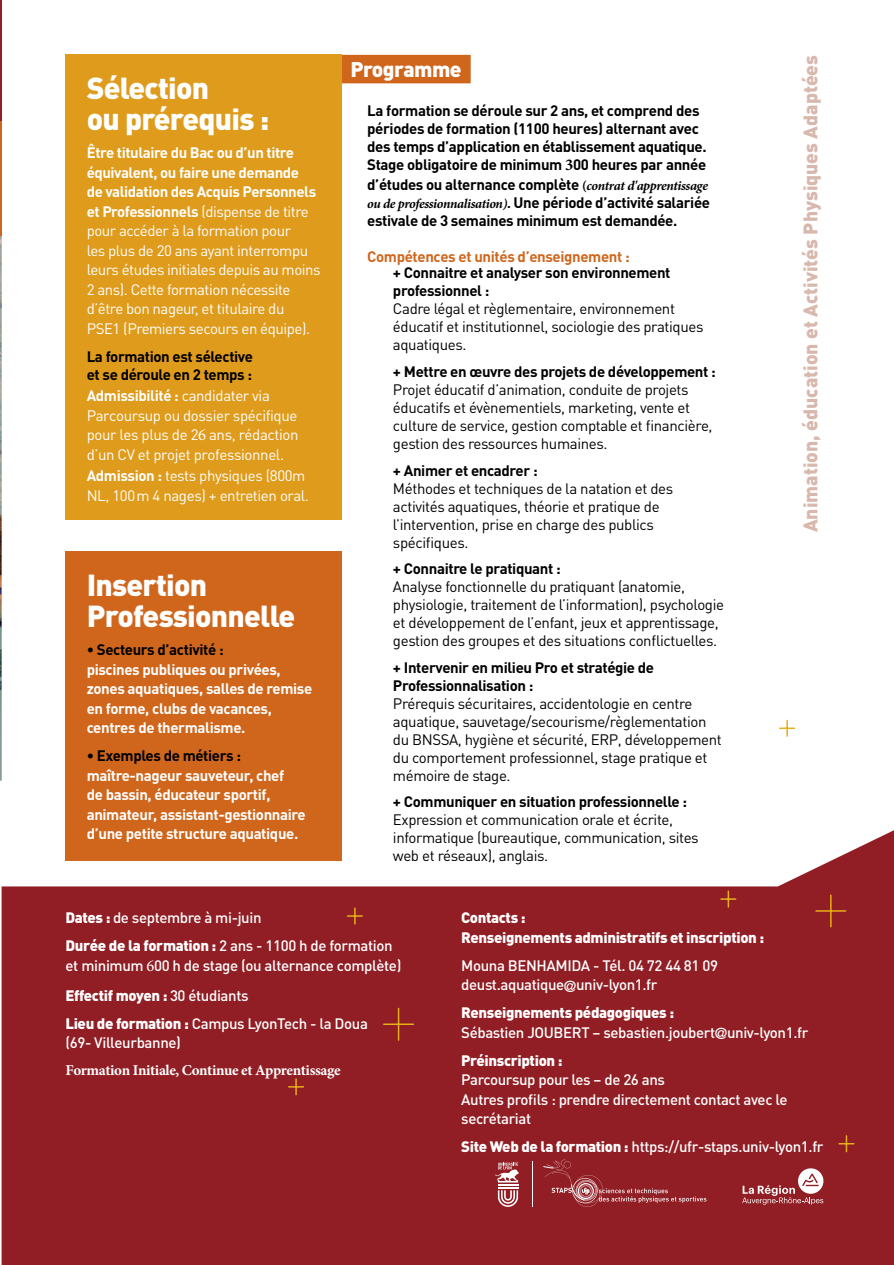
<style>
.page{position:relative;width:894px;height:1265px;background:#fff}
.page>*{position:absolute;margin:0;border:0;box-sizing:border-box;transform-origin:0 0}
.t1{font:900 30px/31.5px "DIN Pro";letter-spacing:-.025em;color:#fff}
.t2{font:900 21px "DIN Pro";letter-spacing:-.025em;color:#fff}
.t3{font:900 19.35px "DIN Pro";color:#d8b8ac}
.t4{font:15px/18px "DIN Pro";letter-spacing:-.025em;color:#000}
.t5{font:700 15px/18px "DIN Pro";letter-spacing:-.025em;color:#000}
.t6{font:15px/19.5px "DIN Pro";letter-spacing:-.03em;color:#fff}
.t7{font:500 15px/19.5px "DIN Pro";letter-spacing:-.025em;color:#fff}
.t8{font:700 15px/19.5px "DIN Pro";letter-spacing:-.025em;color:#fff}
.t9{font:900 15px/19.5px "DIN Pro";letter-spacing:-.025em;color:#fff}
.t10{font:700 15px "Minion Pro";letter-spacing:-.025em;color:#fff}
.t11{font:700 15px "DIN Pro";letter-spacing:-.025em;color:#d0661c}
.s1{font-weight:700}
.s2{font-family:"Minion Pro";font-size:16.5px}
.s3{font-family:"Minion Pro";font-size:13.5px}
.s4{font-family:"Minion Pro";font-style:italic;font-size:13.5px}
.s5{font-size:13.5px}
.s6{font-weight:900}
.s7{font-family:"Minion Pro";font-weight:400;font-size:16.5px}
.s8{font-family:"DIN Alternate";font-weight:700;font-size:15.75px}
</style>
<div class="page">
<hr style="left:0;top:0;width:2px;height:233px;background:#901e24">
<img style="left:0;top:235px;width:2px;height:545px">
<div style="left:65px;top:551px;width:277px;height:309px;background:#d0661c"></div>
<svg style="left:2px;top:830px;width:891px;height:434px;background:#9c363a"></svg>
<hr style="left:829px;top:894px;width:2px;height:32px;background:#e7af19">
<hr style="left:815px;top:910px;width:30px;height:1px;background:#e7af19">
<svg style="left:779px;top:720px;width:15px;height:16px"></svg>
<svg style="left:720px;top:891px;width:15px;height:15px"></svg>
<svg style="left:838px;top:1135px;width:15px;height:16px"></svg>
<hr style="left:397px;top:1008px;width:2px;height:31px;background:#e7af19">
<hr style="left:383px;top:1023px;width:30px;height:1px;background:#e7af19">
<svg style="left:347px;top:907px;width:15px;height:16px"></svg>
<svg style="left:288px;top:1078px;width:15px;height:16px"></svg>
<svg style="left:406px;top:1264px;width:15px;height:1px"></svg>
<hr style="left:0;top:121px;width:2px;height:114px;background:#d0661c">
<div style="left:342px;top:55px;width:128px;height:28px;background:#d0661c"></div>
<div style="left:65px;top:55px;width:277px;height:464px;background:#df9b1b"></div>
<svg style="left:742px;top:1167px;width:81px;height:37px;background:#ac575b"></svg>
<svg style="left:543px;top:1159px;width:163px;height:47px;background:#982f35"></svg>
<hr style="left:532px;top:1161px;width:1px;height:45px;background:#fff">
<svg style="left:497px;top:1189px;width:21px;height:17px"></svg>
<hr style="left:497px;top:1186px;width:21px;height:2px;background:#fff">
<hr style="left:497px;top:1183px;width:21px;height:2px;background:#fff">
<svg style="left:495px;top:1161px;width:23px;height:21px"></svg>
<h1 class="t1" style="left:87px;top:71px;width:184px">Sélection<br>ou prérequis :</h1>
<p class="t6" style="left:87px;top:142px;width:235px"><span class="s1">Être titulaire du Bac ou d’un titre équivalent, ou faire une demande<br>de validation des Acquis Personnels et Professionnels</span> (dispense de titre pour accéder à la formation pour<br>les plus de 20 ans ayant interrompu leurs études initiales depuis au moins 2 ans). Cette formation nécessite d’être bon nageur, et titulaire du PSE1 (Premiers secours en équipe).</p>
<p class="t5" style="left:87px;top:347px;width:168px">La formation est sélective et se déroule en 2 temps :</p>
<p class="t6" style="left:87px;top:385px;width:224px;line-height:20px"><span class="s1">Admissibilité :</span> candidater via Parcoursup ou dossier spécifique pour les plus de 2<span class="s2">6</span> ans, rédaction d’un CV et projet professionnel.<br><span class="s1">Admission :</span> tests physiques (800m NL, 100m 4 nages) + entretien oral.</p>
<h1 class="t1" style="left:87px;top:567px;width:210px">Insertion<br>Professionnelle</h1>
<p class="t5" style="left:87px;top:640px;width:138px">• Secteurs d’activité :</p>
<p class="t8" style="left:87px;top:658px;width:227px">piscines publiques ou privées, zones aquatiques, salles de remise en forme, clubs de vacances, centres de thermalisme.</p>
<p class="t5" style="left:87px;top:746px;width:156px">• Exemples de métiers :</p>
<p class="t8" style="left:87px;top:764px;width:220px">maître-nageur sauveteur, chef<br>de bassin, éducateur sportif, animateur, assistant-gestionnaire d’une petite structure aquatique.</p>
<h2 class="t2" style="left:350px;top:55px;width:113px">Programme</h2>
<p class="t5" style="left:367px;top:101px;width:341px">La formation se déroule sur 2 ans, et comprend des périodes de formation (1100 heures) alternant avec des temps d’application en établissement aquatique.<br>Stage obligatoire de minimum <span class="s2">3</span>00 heures par année</p>
<p class="t5" style="left:367px;top:175px;width:344px">d’études ou alternance complète <span class="s3">(</span><span class="s4">contrat d'apprentissage ou de professionnalisation)</span><span class="s5">.</span> Une période d’activité salariée estivale de 3 semaines minimum est demandée.</p>
<p class="t11" style="left:367px;top:246px;width:264px">Compétences et unités d’enseignement :</p>
<p class="t5" style="left:393px;top:263px;width:279px">+ Connaitre et analyser son environnement professionnel :</p>
<p class="t4" style="left:393px;top:299px;width:312px">Cadre légal et règlementaire, environnement éducatif et institutionnel, sociologie des pratiques aquatiques.</p>
<p class="t5" style="left:393px;top:362px;width:324px">+ Mettre en œuvre des projets de développement :</p>
<p class="t4" style="left:393px;top:380px;width:321px">Projet éducatif d’animation, conduite de projets éducatifs et évènementiels, marketing, vente et culture de service, gestion comptable et financière, gestion des ressources humaines.</p>
<p class="t5" style="left:393px;top:460px;width:146px">+ Animer et encadrer :</p>
<p class="t4" style="left:393px;top:478px;width:282px">Méthodes et techniques de la natation et des activités aquatiques, théorie et pratique de l’intervention, prise en charge des publics spécifiques.</p>
<p class="t5" style="left:393px;top:559px;width:169px">+ Connaitre le pratiquant :</p>
<p class="t4" style="left:393px;top:577px;width:332px">Analyse fonctionnelle du pratiquant (anatomie, physiologie, traitement de l’information), psychologie et développement de l’enfant, jeux et apprentissage, gestion des groupes et des situations conflictuelles.</p>
<p class="t5" style="left:393px;top:657px;width:263px">+ Intervenir en milieu Pro et stratégie de<br>Professionnalisation :</p>
<p class="t4" style="left:393px;top:693px;width:330px">Prérequis sécuritaires, accidentologie en centre aquatique, sauvetage/secourisme/règlementation du BNSSA, hygiène et sécurité, ERP, développement du comportement professionnel, stage pratique et mémoire de stage.</p>
<p class="t5" style="left:393px;top:792px;width:295px">+ Communiquer en situation professionnelle :</p>
<p class="t4" style="left:393px;top:810px;width:307px">Expression et communication orale et écrite, informatique (bureautique, communication, sites web et réseaux), anglais.</p>
<p class="t3" style="left:797px;top:532px;width:478px;rotate:-90deg">Animation, éducation et Activités Physiques Adaptées</p>
<p class="t7" style="left:65px;top:902px;width:329px;line-height:28px"><span class="s6">Dates :</span> de septembre à mi-juin<br><span class="s6">Durée de la formation :</span> 2 ans - 1100 h de formation</p>
<p class="t7" style="left:65px;top:949px;width:337px;line-height:30px">et minimum <span class="s7">6</span>00 h de stage (ou alternance complète)<br><span class="s6">Effectif moyen :</span> 30 étudiants</p>
<p class="t7" style="left:65px;top:1012px;width:304px"><span class="s6">Lieu de formation :</span> Campus LyonTech - la Doua (69- Villeurbanne)</p>
<p class="t10" style="left:65px;top:1059px;width:276px">Formation Initiale, Continue et Apprentissage</p>
<p class="t9" style="left:461px;top:907px;width:304px">Contacts :<br>Renseignements administratifs et inscription :</p>
<p class="t7" style="left:461px;top:954px;width:258px">Mouna BENHAMIDA - Tél. 04 72 44 81 09 deust.aquatique<span class="s8">@</span>univ-lyon1.fr</p>
<p class="t7" style="left:461px;top:1002px;width:348px"><span class="s6">Renseignements pédagogiques :<br></span>Sébastien JOUBERT – sebastien.joubert<span class="s8">@</span>univ-lyon1.fr</p>
<p class="t9" style="left:461px;top:1049px;width:103px">Préinscription :</p>
<p class="t7" style="left:461px;top:1069px;width:328px">Parcoursup pour les – de 26 ans<br>Autres profils : prendre directement contact avec le secrétariat</p>
<p class="t7" style="left:461px;top:1136px;width:363px"><span class="s6">Site Web de la formation :</span> https://ufr-staps.univ-lyon1.fr</p>
</div>
